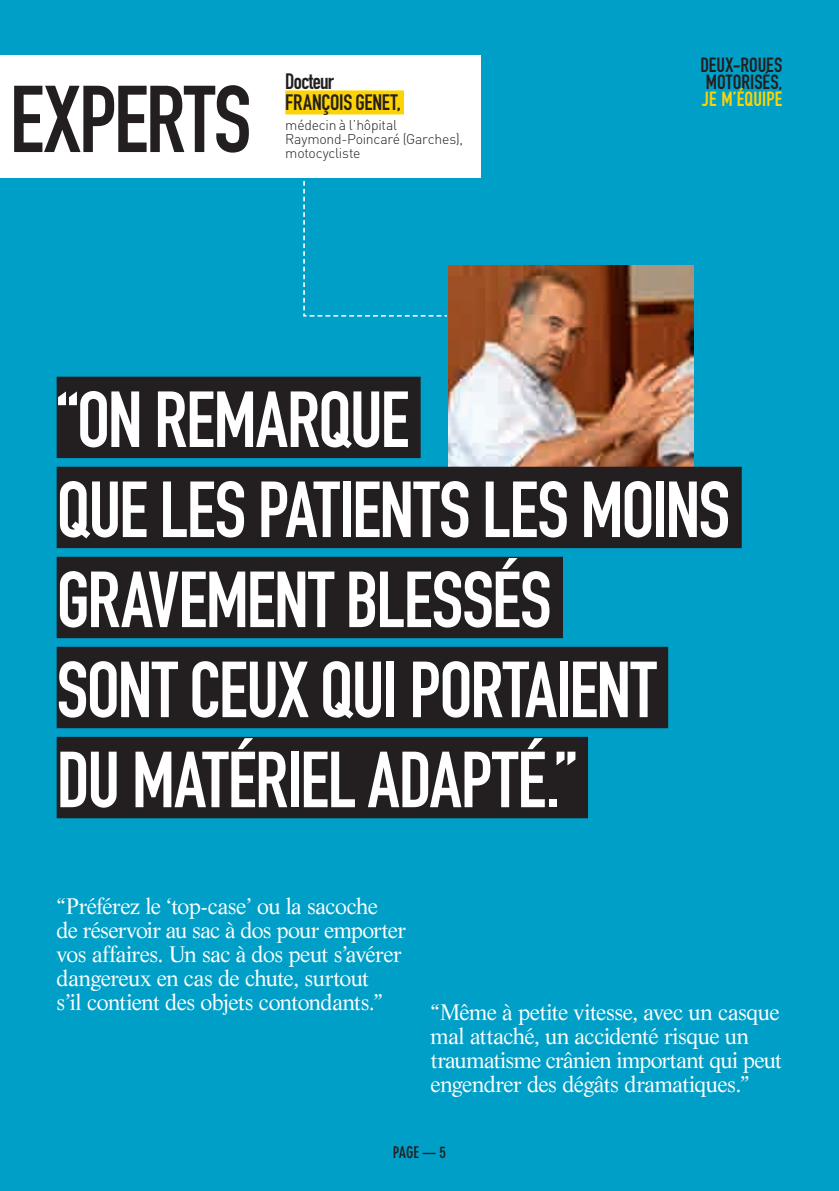
<style>
.page{position:relative;width:839px;height:1191px;background:#fff}
.page>*{position:absolute;margin:0;border:0;box-sizing:border-box;transform-origin:0 0}
.t1{font:93px "DIN Engschrift";letter-spacing:-.015em;color:#231f20}
.t2{font:78px/90px "DIN Engschrift";letter-spacing:-.02em;color:#fff}
.t3{font:22px/24px "Life LT Std";letter-spacing:-.03em;color:#fff}
.t4{font:22px/21.6px "DIN Engschrift";letter-spacing:-.015em;color:#231f20}
.t5{font:20.2px/17.2px "DIN Engschrift";color:#231f20}
.t6{font:20.2px "DIN Engschrift";letter-spacing:.01em;color:#fed304}
.t7{font:700 condensed 16px "DIN Neuzeit Grotesk";color:#231f20}
.t8{font:300 14px/14px "DIN";letter-spacing:-.015em;color:#231f20}
</style>
<div class="page">
<div style="left:0;top:0;width:839px;height:1190px;background:#009fc7"></div>
<img style="left:448px;top:265px;width:246px;height:202px">
<div style="left:0;top:55px;width:481px;height:123px;background:#fff"></div>
<div style="left:285px;top:90px;width:119px;height:24px;background:#fed304"></div>
<div style="left:57px;top:377px;width:364px;height:81px;background:#231f20"></div>
<div style="left:57px;top:467px;width:685px;height:81px;background:#231f20"></div>
<div style="left:57px;top:557px;width:506px;height:81px;background:#231f20"></div>
<div style="left:57px;top:647px;width:611px;height:81px;background:#231f20"></div>
<div style="left:57px;top:737px;width:531px;height:81px;background:#231f20"></div>
<svg style="left:303px;top:181px;width:144px;height:136px"></svg>
<hr style="left:0;top:644px;width:1px;height:81px;background:#231f20">
<h1 class="t1" style="left:10px;top:86px;width:243px">EXPERTS</h1>
<p class="t4" style="left:285px;top:72px;width:117px">Docteur<br>FRANÇOIS GENET,</p>
<p class="t8" style="left:285px;top:120px;width:179px">médecin à l’hôpital<br>Raymond-Poincaré (Garches),</p>
<p class="t8" style="left:285px;top:148px;width:77px">motocycliste</p>
<p class="t5" style="left:700px;top:58px;width:84px">DEUX-ROUES<br>MOTORISÉS,</p>
<p class="t6" style="left:702px;top:92px;width:82px">JE M’ÉQUIPE</p>
<h2 class="t2" style="left:57px;top:382px;width:675px">“ON REMARQUE<br>QUE LES PATIENTS LES MOINS<br>GRAVEMENT BLESSÉS<br>SONT CEUX QUI PORTAIENT<br>DU MATÉRIEL ADAPTÉ.”</h2>
<p class="t3" style="left:57px;top:895px;width:351px">“Préférez le ‘top-case’ ou la sacoche<br>de réservoir au sac à dos pour emporter vos affaires. Un sac à dos peut s’avérer dangereux en cas de chute, surtout<br>s’il contient des objets contondants.”</p>
<p class="t3" style="left:431px;top:1002px;width:353px">“Même à petite vitesse, avec un casque mal attaché, un accidenté risque un traumatisme crânien important qui peut engendrer des dégâts dramatiques.”</p>
<p class="t7" style="left:393px;top:1145px;width:55px">PAGE — 5</p>
</div>
